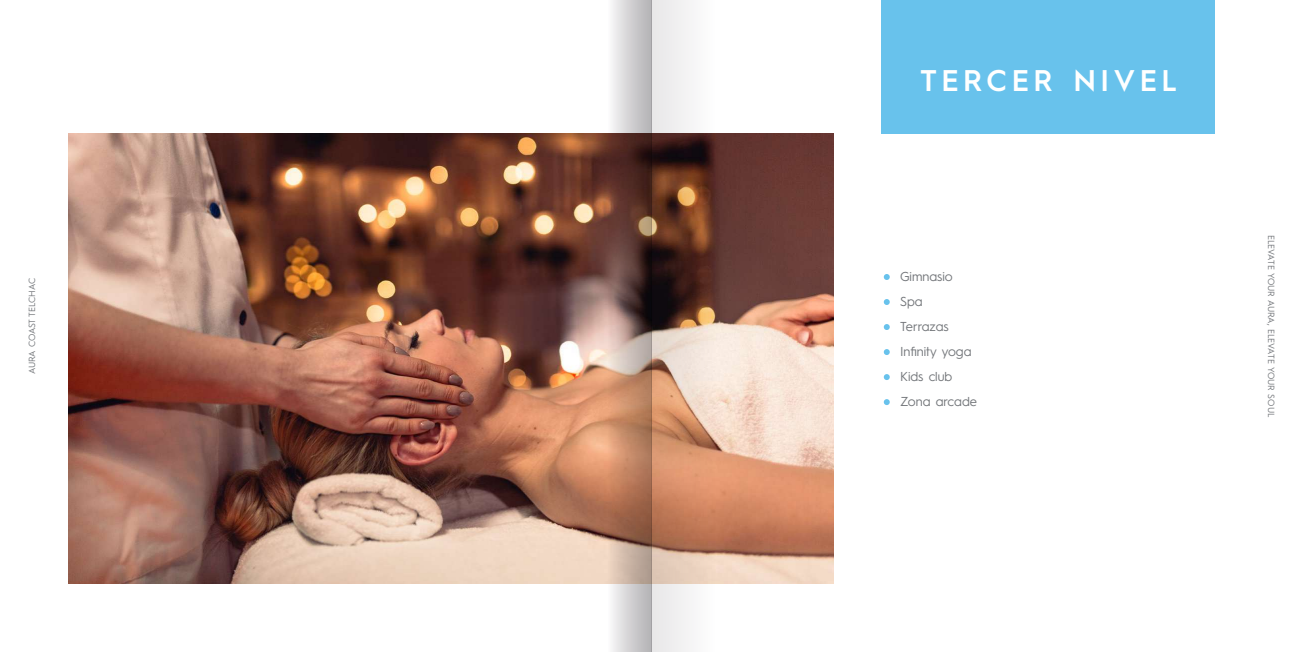
<style>
.page{position:relative;width:1304px;height:652px;background:#fff}
.page>*{position:absolute;margin:0;border:0;box-sizing:border-box;transform-origin:0 0}
.t1{font:60px "Hurme Geometric Sans 1";color:#68c2ec}
.t2{font:600 30px "Hurme Geometric Sans 1";letter-spacing:.15em;color:#fff}
.t3{font:13px/25px "Hurme Geometric Sans 1";color:#74777b}
.t4{font:9px "Hurme Geometric Sans 1";color:#74777b}
.t5{font:9px "Hurme Geometric Sans 1";letter-spacing:-.02em;color:#74777b}
</style>
<div class="page">
<img style="left:68px;top:133px;width:765px;height:451px">
<div style="left:881px;top:0;width:334px;height:133px;background:#68c2ec"></div>
<svg style="left:564px;top:0;width:88px;height:652px"></svg>
<svg style="left:652px;top:0;width:88px;height:652px"></svg>
<p class="t5" style="left:26px;top:374px;width:98px;rotate:-90deg">AURA COAST TELCHAC</p>
<h2 class="t2" style="left:921px;top:59px;width:258px">TERCER NIVEL</h2>
<h1 class="t1" style="left:881px;top:279px;width:13px">......</h1>
<p class="t3" style="left:900px;top:263px;width:78px">Gimnasio<br>Spa<br>Terrazas<br>Infinity yoga<br>Kids club<br>Zona arcade</p>
<p class="t4" style="left:1278px;top:235px;width:184px;rotate:90deg">ELEVATE YOUR AURA, ELEVATE YOUR SOUL</p>
</div>
